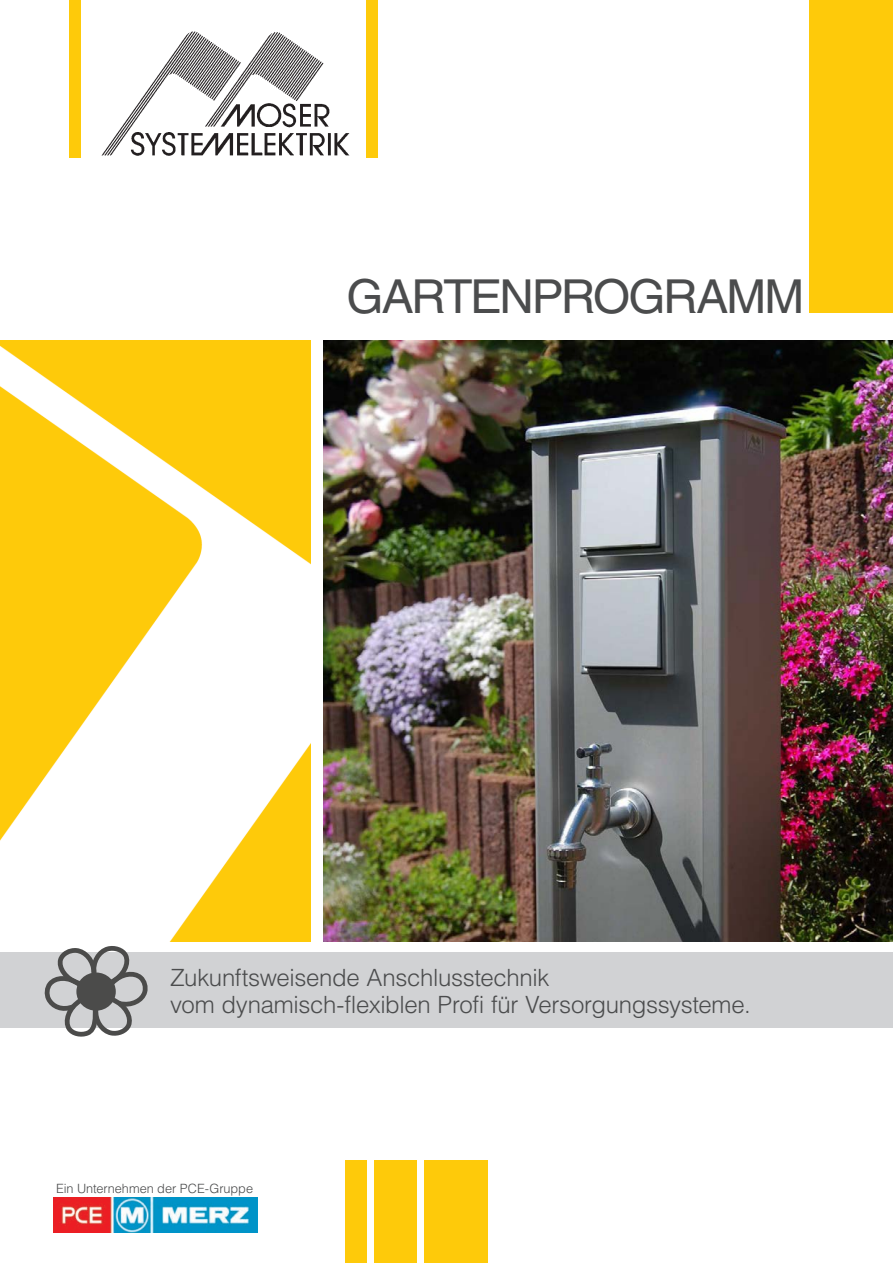
<style>
.page{position:relative;width:893px;height:1263px;background:#fff}
.page>*{position:absolute;margin:0;border:0;box-sizing:border-box;transform-origin:0 0}
.MODULE_-_Aufzählunge{font:46.8px "Helvetica LT Pro";letter-spacing:-.045em;color:#4b4c4d}
.Headline{font:300 23.7px "Helvetica LT Pro";letter-spacing:-.015em;color:#4b4c4d}
.Slogan{font:300 12.75px "Helvetica LT Pro";color:#4b4c4d}
</style>
<div class="page">
<div style="left:0;top:952px;width:893px;height:76px;background:#d1d2d4"></div>
<div style="left:424px;top:1161px;width:64px;height:102px;background:#feca0a"></div>
<div style="left:374px;top:1161px;width:43px;height:102px;background:#feca0a"></div>
<div style="left:345px;top:1161px;width:22px;height:102px;background:#feca0a"></div>
<img style="left:323px;top:340px;width:570px;height:602px">
<svg style="left:44px;top:946px;width:104px;height:91px"></svg>
<div style="left:81px;top:979px;width:30px;height:26px;background:#4b4b4a;border-radius:50%"></div>
<div style="left:79px;top:976px;width:34px;height:31px;border:5px solid #4b4b4a;border-radius:50%"></div>
<img style="left:53px;top:1197px;width:204px;height:35px">
<div style="left:366px;top:0;width:12px;height:157px;background:#feca0a"></div>
<div style="left:69px;top:0;width:12px;height:157px;background:#feca0a"></div>
<img style="left:101px;top:31px;width:249px;height:125px">
<div style="left:809px;top:0;width:84px;height:313px;background:#feca0a"></div>
<img style="left:0;top:340px;width:310px;height:602px">
<p class="MODULE_-_Aufzählunge" style="left:347px;top:269px;width:459px">GARTENPROGRAMM</p>
<p class="Headline" style="left:170px;top:962px;width:381px">Zukunftsweisende Anschlusstechnik</p>
<p class="Headline" style="left:170px;top:989px;width:582px">vom dynamisch-flexiblen Profi für Versorgungssysteme.</p>
<p class="Slogan" style="left:56px;top:1181px;width:198px">Ein Unternehmen der PCE-Gruppe</p>
</div>
